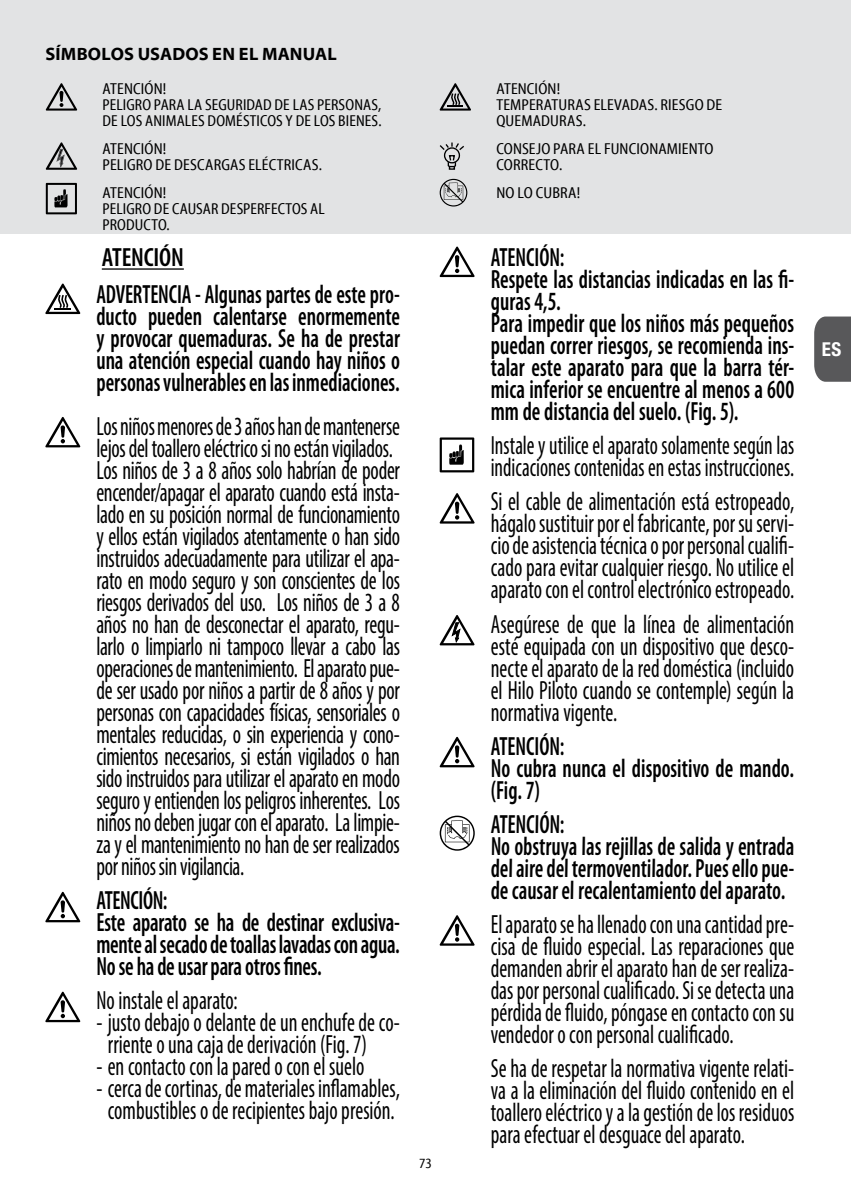
<style>
.page{position:relative;width:851px;height:1191px;background:#fff}
.page>*{position:absolute;margin:0;border:0;box-sizing:border-box;transform-origin:0 0}
.t1{font:condensed 26.4px/22px "Myriad Pro";letter-spacing:-.01em;color:#000;text-align:justify;scale:.82 1}
.t2{font:600 condensed 26.4px/22px "Myriad Pro";color:#000;scale:.82 1}
.t3{font:condensed 26.4px/22px "Myriad Pro";letter-spacing:-.01em;color:#000;scale:.8 1}
.t4{font:600 condensed 26.4px "Myriad Pro";color:#000}
.t5{font:700 condensed 19.2px "Helvetica Neue LT Std";color:#fff}
.t6{font:700 18px "Myriad Web Pro";letter-spacing:.01em;color:#000}
.t7{font:condensed 16px/16px "Myriad Web Pro";letter-spacing:.01em;color:#000}
.t8{font:condensed 14px "Myriad Web Pro";color:#000}
</style>
<div class="page">
<svg style="left:814px;top:316px;width:36px;height:66px;background:#606062"></svg>
<div style="left:0;top:0;width:850px;height:234px;background:#e2e3e4"></div>
<svg style="left:439px;top:142px;width:25px;height:28px"></svg>
<svg style="left:46px;top:83px;width:31px;height:28px"></svg>
<svg style="left:46px;top:142px;width:31px;height:28px"></svg>
<svg style="left:46px;top:183px;width:31px;height:31px"></svg>
<svg style="left:439px;top:83px;width:32px;height:28px"></svg>
<svg style="left:439px;top:179px;width:28px;height:27px"></svg>
<svg style="left:45px;top:991px;width:35px;height:31px"></svg>
<svg style="left:439px;top:246px;width:35px;height:31px"></svg>
<svg style="left:439px;top:493px;width:35px;height:30px"></svg>
<svg style="left:439px;top:737px;width:35px;height:30px"></svg>
<svg style="left:439px;top:915px;width:35px;height:30px"></svg>
<svg style="left:45px;top:283px;width:35px;height:31px"></svg>
<svg style="left:45px;top:891px;width:35px;height:31px"></svg>
<svg style="left:45px;top:417px;width:35px;height:30px"></svg>
<hr style="left:102px;top:268px;width:82px;height:2px;background:#000">
<svg style="left:439px;top:437px;width:35px;height:35px"></svg>
<svg style="left:439px;top:615px;width:35px;height:30px"></svg>
<svg style="left:439px;top:815px;width:35px;height:35px"></svg>
<p class="t6" style="left:45px;top:44px;width:293px">SÍMBOLOS USADOS EN EL MANUAL</p>
<p class="t7" style="left:103px;top:81px;width:280px">ATENCIÓN!<br>PELIGRO PARA LA SEGURIDAD DE LAS PERSONAS,<br>DE LOS ANIMALES DOMÉSTICOS Y DE LOS BIENES.</p>
<p class="t7" style="left:103px;top:141px;width:221px">ATENCIÓN!<br>PELIGRO DE DESCARGAS ELÉCTRICAS.</p>
<p class="t7" style="left:103px;top:185px;width:224px">ATENCIÓN!<br>PELIGRO DE CAUSAR DESPERFECTOS AL<br>PRODUCTO.</p>
<p class="t4" style="left:102px;top:243px;width:83px">ATENCIÓN</p>
<p class="t2" style="left:96px;top:284px;width:371px;text-align:justify">ADVERTENCIA - Algunas partes de este pro&shy;ducto pueden calentarse enormemente y provocar quemaduras. Se ha de prestar una atención especial cuando hay niños o personas vulnerables en las inmediaciones.</p>
<p class="t1" style="left:96px;top:415px;width:372px;text-align:left">Los niños menores de 3 años han de mantenerse lejos del toallero eléctrico si no están vigilados.<br>Los niños de 3 a 8 años solo habrían de poder encender/apagar el aparato cuando está insta&shy;lado en su posición normal de funcionamiento y ellos están vigilados atentamente o han sido instruidos adecuadamente para utilizar el apa&shy;rato en modo seguro y son conscientes de los riesgos derivados del uso. Los niños de 3 a 8 años no han de desconectar el aparato, regu&shy;larlo o limpiarlo ni tampoco llevar a cabo las operaciones de mantenimiento. El aparato pue&shy;de ser usado por niños a partir de 8 años y por personas con capacidades físicas, sensoriales o mentales reducidas, o sin experiencia y cono&shy;cimientos necesarios, si están vigilados o han sido instruidos para utilizar el aparato en modo seguro y entienden los peligros inherentes. Los niños no deben jugar con el aparato. La limpie&shy;za y el mantenimiento no han de ser realizados por niños sin vigilancia.</p>
<p class="t2" style="left:96px;top:890px;width:371px">ATENCIÓN:<br>Este aparato se ha de destinar exclusiva&shy;mente al secado de toallas lavadas con agua.<br>No se ha de usar para otros fines.</p>
<p class="t1" style="left:96px;top:989px;width:174px">No instale el aparato:</p>
<p class="t1" style="left:108px;top:1011px;width:358px;text-indent:-11px">- justo debajo o delante de un enchufe de co&shy;rriente o una caja de derivación (Fig. 7)</p>
<p class="t1" style="left:96px;top:1055px;width:328px">- en contacto con la pared o con el suelo</p>
<p class="t1" style="left:96px;top:1077px;width:371px;text-align:center">- cerca de cortinas, de materiales inflamables, combustibles o de recipientes bajo presión.</p>
<p class="t8" style="left:419px;top:1156px;width:14px">73</p>
<p class="t7" style="left:496px;top:81px;width:227px">ATENCIÓN!<br>TEMPERATURAS ELEVADAS. RIESGO DE<br>QUEMADURAS.</p>
<p class="t7" style="left:496px;top:141px;width:219px">CONSEJO PARA EL FUNCIONAMIENTO<br>CORRECTO.</p>
<p class="t7" style="left:496px;top:185px;width:85px">NO LO CUBRA!</p>
<p class="t2" style="left:490px;top:247px;width:371px">ATENCIÓN:<br>Respete las distancias indicadas en las fi&shy;guras 4,5.<br>Para impedir que los niños más pequeños puedan correr riesgos, se recomienda ins&shy;talar este aparato para que la barra tér&shy;mica inferior se encuentre al menos a 600 mm de distancia del suelo. (Fig. 5).</p>
<p class="t3" style="left:490px;top:434px;width:381px">Instale y utilice el aparato solamente según las indicaciones contenidas en estas instrucciones.</p>
<p class="t1" style="left:490px;top:490px;width:371px">Si el cable de alimentación está estropeado, hágalo sustituir por el fabricante, por su servi&shy;cio de asistencia técnica o por personal cualifi&shy;cado para evitar cualquier riesgo. No utilice el aparato con el control electrónico estropeado.</p>
<p class="t1" style="left:490px;top:612px;width:371px">Asegúrese de que la línea de alimentación esté equipada con un dispositivo que desco&shy;necte el aparato de la red doméstica (incluido el Hilo Piloto cuando se contemple) según la normativa vigente.</p>
<p class="t2" style="left:490px;top:735px;width:371px">ATENCIÓN:<br>No cubra nunca el dispositivo de mando. (Fig. 7)</p>
<p class="t2" style="left:490px;top:813px;width:372px">ATENCIÓN:<br>No obstruya las rejillas de salida y entrada del aire del termoventilador. Pues ello pue&shy;de causar el recalentamiento del aparato.</p>
<p class="t1" style="left:490px;top:912px;width:371px">El aparato se ha llenado con una cantidad pre&shy;cisa de fluido especial. Las reparaciones que demanden abrir el aparato han de ser realiza&shy;das por personal cualificado. Si se detecta una pérdida de fluido, póngase en contacto con su vendedor o con personal cualificado.</p>
<p class="t1" style="left:490px;top:1056px;width:371px">Se ha de respetar la normativa vigente relati&shy;va a la eliminación del fluido contenido en el toallero eléctrico y a la gestión de los residuos para efectuar el desguace del aparato.</p>
<p class="t5" style="left:821px;top:337px;width:21px">ES</p>
</div>
